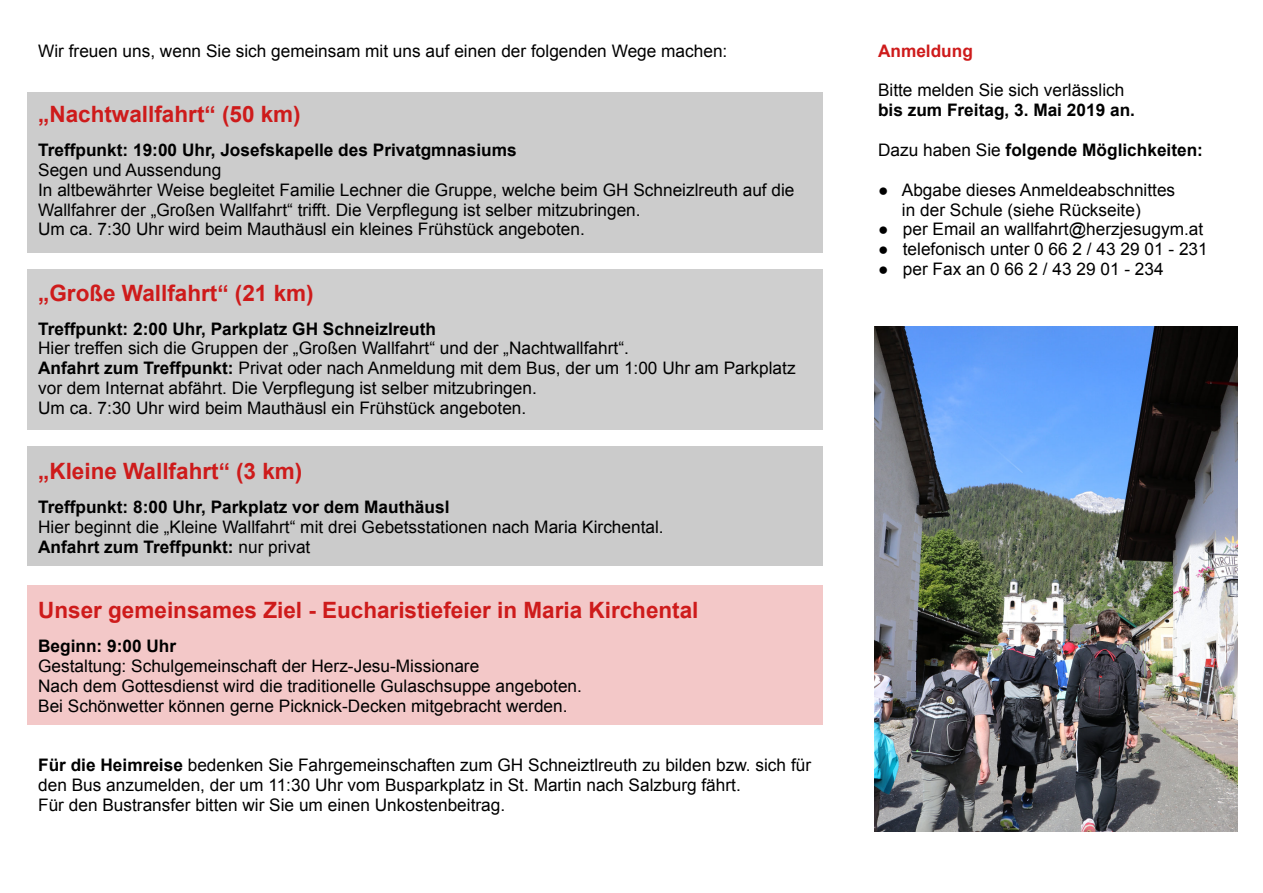
<style>
.page{position:relative;width:1263px;height:893px;background:#fff}
.page>*{position:absolute;margin:0;border:0;box-sizing:border-box;transform-origin:0 0}
.t1{font:700 22.5px "Arial";color:#ce1b1b}
.t2{font:17.25px/19.8px "Arial";color:#000}
.t3{font:700 17.25px "Arial";color:#000}
.t4{font:700 17.25px "Arial";color:#ce1b1b}
.s1{font-weight:700}
.s2{font-weight:400}
</style>
<div class="page">
<div style="left:27px;top:92px;width:795px;height:161px;background:#ccc"></div>
<div style="left:27px;top:269px;width:795px;height:160px;background:#cfcfcf"></div>
<div style="left:27px;top:585px;width:795px;height:139px;background:#f3c8c8"></div>
<div style="left:27px;top:446px;width:795px;height:120px;background:#cbcbcb"></div>
<img style="left:874px;top:326px;width:363px;height:505px">
<p class="t2" style="left:38px;top:42px;width:691px">Wir freuen uns, wenn Sie sich gemeinsam mit uns auf einen der folgenden Wege machen:</p>
<h1 class="t1" style="left:38px;top:106px;width:264px">„Nachtwallfahrt“ (50 km)</h1>
<p class="t3" style="left:38px;top:143px;width:480px">Treffpunkt: 19:00 Uhr, Josefskapelle des Privatgmnasiums</p>
<p class="t2" style="left:38px;top:161px;width:758px">Segen und Aussendung<br>In altbewährter Weise begleitet Familie Lechner die Gruppe, welche beim GH Schneizlreuth auf die Wallfahrer der „Großen Wallfahrt“ trifft. Die Verpflegung ist selber mitzubringen.<br>Um ca. 7:30 Uhr wird beim Mauthäusl ein kleines Frühstück angeboten.</p>
<h1 class="t1" style="left:38px;top:285px;width:277px">„Große Wallfahrt“ (21 km)</h1>
<p class="t3" style="left:38px;top:322px;width:399px">Treffpunkt: 2:00 Uhr, Parkplatz GH Schneizlreuth</p>
<p class="t2" style="left:38px;top:340px;width:759px">Hier treffen sich die Gruppen der „Großen Wallfahrt“ und der „Nachtwallfahrt“.<br><span class="s1">Anfahrt zum Treffpunkt:</span> Privat oder nach Anmeldung mit dem Bus, der um 1:00 Uhr am Parkplatz vor dem Internat abfährt. Die Verpflegung ist selber mitzubringen.<br>Um ca. 7:30 Uhr wird beim Mauthäusl ein Frühstück angeboten.</p>
<h1 class="t1" style="left:38px;top:463px;width:266px">„Kleine Wallfahrt“ (3 km)</h1>
<p class="t3" style="left:38px;top:501px;width:413px">Treffpunkt: 8:00 Uhr, Parkplatz vor dem Mauthäusl</p>
<p class="t2" style="left:38px;top:519px;width:627px">Hier beginnt die „Kleine Wallfahrt“ mit drei Gebetsstationen nach Maria Kirchental.<br><span class="s1">Anfahrt zum Treffpunkt:</span> nur privat</p>
<h1 class="t1" style="left:38px;top:602px;width:662px">Unser gemeinsames Ziel - Eucharistiefeier in Maria Kirchental</h1>
<p class="t3" style="left:38px;top:639px;width:140px">Beginn: 9:00 Uhr</p>
<p class="t2" style="left:38px;top:657px;width:545px">Gestaltung: Schulgemeinschaft der Herz-Jesu-Missionare<br>Nach dem Gottesdienst wird die traditionelle Gulaschsuppe angeboten.<br>Bei Schönwetter können gerne Picknick-Decken mitgebracht werden.</p>
<p class="t2" style="left:38px;top:757px;width:774px"><span class="s1">Für die Heimreise</span> bedenken Sie Fahrgemeinschaften zum GH Schneiztlreuth zu bilden bzw. sich für den Bus anzumelden, der um 11:30 Uhr vom Busparkplatz in St. Martin nach Salzburg fährt.<br>Für den Bustransfer bitten wir Sie um einen Unkostenbeitrag.</p>
<p class="t4" style="left:878px;top:44px;width:96px">Anmeldung</p>
<p class="t2" style="left:878px;top:82px;width:248px">Bitte melden Sie sich verlässlich</p>
<p class="t3" style="left:878px;top:104px;width:258px">bis zum Freitag, 3. Mai 2019 an.</p>
<p class="t3" style="left:878px;top:143px;width:326px"><span class="s2">Dazu haben Sie</span> folgende Möglichkeiten:</p>
<p class="t2" style="left:902px;top:181px;width:275px;text-indent:-24px">● Abgabe dieses Anmeldeabschnittes in der Schule (siehe Rückseite)</p>
<p class="t2" style="left:878px;top:221px;width:327px">● per Email an wallfahrt@herzjesugym.at</p>
<p class="t2" style="left:878px;top:241px;width:331px">● telefonisch unter 0 66 2 / 43 29 01 - 231</p>
<p class="t2" style="left:878px;top:261px;width:287px">● perFaxan0662/432901-234</p>
</div>
